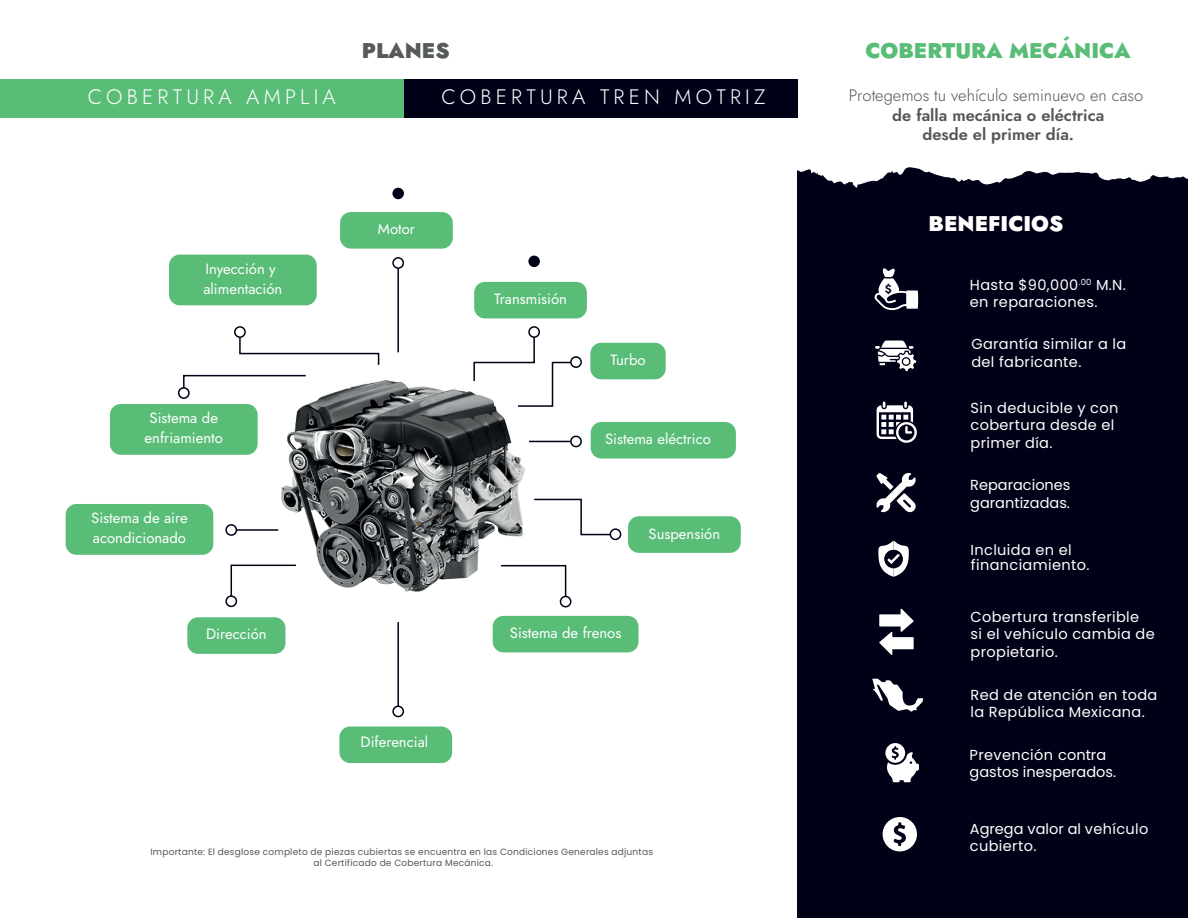
<style>
.page{position:relative;width:1188px;height:918px;background:#fff}
.page>*{position:absolute;margin:0;border:0;box-sizing:border-box;transform-origin:0 0}
.t1{font:900 21.3px "Jost";color:#59bd78}
.t2{font:900 21.3px "Jost";color:#fff}
.t3{font:900 21.3px "Jost";color:#575a5b}
.t4{font:300 21px "Jost";letter-spacing:.2em;color:#fff}
.t5{font:600 16.5px/19.8px "Jost";color:#535657;text-align:center}
.t6{font:300 16.5px "Jost";color:#535657}
.t7{font:14.85px/20.2px "Jost";color:#fff}
.t8{font:14.55px/17.4px "Poppins";letter-spacing:.025em;color:#fff}
.t9{font:14.55px/17.4px "Poppins";color:#fff}
.t10{font:600 11.55px "Jost";color:#000117}
.t11{font:9px/10.8px "Poppins";letter-spacing:.025em;color:#535657;text-align:center}
</style>
<div class="page">
<div style="left:797px;top:0;width:391px;height:918px;background:#000117"></div>
<div style="left:1px;top:79px;width:404px;height:39px;background:#59bd78"></div>
<div style="left:797px;top:0;width:391px;height:188px;background:#fff"></div>
<svg style="left:872px;top:679px;width:51px;height:33px"></svg>
<svg style="left:879px;top:608px;width:35px;height:47px"></svg>
<svg style="left:877px;top:402px;width:40px;height:41px"></svg>
<svg style="left:883px;top:817px;width:34px;height:34px"></svg>
<svg style="left:875px;top:341px;width:41px;height:30px"></svg>
<div style="left:903px;top:358px;width:6px;height:7px;background:#fff;border-radius:50%"></div>
<svg style="left:875px;top:268px;width:43px;height:42px"></svg>
<svg style="left:878px;top:541px;width:31px;height:36px"></svg>
<svg style="left:885px;top:743px;width:34px;height:39px"></svg>
<div style="left:340px;top:212px;width:113px;height:37px;background:#59bd78;border-radius:11px"></div>
<div style="left:339px;top:726px;width:113px;height:37px;background:#59bd78;border-radius:11px"></div>
<div style="left:591px;top:422px;width:145px;height:37px;background:#59bd78;border-radius:11px"></div>
<div style="left:474px;top:282px;width:113px;height:36px;background:#59bd78;border-radius:11px"></div>
<div style="left:628px;top:516px;width:113px;height:37px;background:#59bd78;border-radius:11px"></div>
<div style="left:493px;top:616px;width:146px;height:36px;background:#59bd78;border-radius:11px"></div>
<div style="left:590px;top:343px;width:76px;height:36px;background:#59bd78;border-radius:11px"></div>
<div style="left:66px;top:504px;width:147px;height:51px;background:#59bd78;border-radius:11px"></div>
<div style="left:110px;top:404px;width:148px;height:51px;background:#59bd78;border-radius:11px"></div>
<div style="left:169px;top:255px;width:148px;height:50px;background:#59bd78;border-radius:11px"></div>
<div style="left:187px;top:617px;width:98px;height:37px;background:#59bd78;border-radius:11px"></div>
<hr style="left:397px;top:263px;width:2px;height:89px;background:#000117">
<hr style="left:397px;top:622px;width:2px;height:90px;background:#000117">
<hr style="left:529px;top:441px;width:47px;height:1px;background:#000117">
<hr style="left:231px;top:529px;width:47px;height:2px;background:#000117">
<svg style="left:473px;top:329px;width:101px;height:78px"></svg>
<svg style="left:534px;top:498px;width:78px;height:38px"></svg>
<svg style="left:524px;top:564px;width:43px;height:39px"></svg>
<svg style="left:230px;top:564px;width:52px;height:38px"></svg>
<svg style="left:183px;top:374px;width:123px;height:22px"></svg>
<svg style="left:239px;top:334px;width:141px;height:31px"></svg>
<div style="left:393px;top:258px;width:10px;height:10px;background:#fff;border-radius:50%"></div>
<div style="left:392px;top:257px;width:12px;height:12px;border:2px solid #000117;border-radius:50%"></div>
<div style="left:393px;top:706px;width:10px;height:11px;background:#fff;border-radius:50%"></div>
<div style="left:392px;top:706px;width:12px;height:11px;border:2px solid #000117;border-radius:50%"></div>
<div style="left:529px;top:327px;width:10px;height:10px;background:#fff;border-radius:50%"></div>
<div style="left:528px;top:326px;width:12px;height:12px;border:2px solid #000117;border-radius:50%"></div>
<div style="left:571px;top:436px;width:10px;height:11px;background:#fff;border-radius:50%"></div>
<div style="left:570px;top:436px;width:12px;height:11px;border:2px solid #000117;border-radius:50%"></div>
<div style="left:226px;top:525px;width:10px;height:10px;background:#fff;border-radius:50%"></div>
<div style="left:225px;top:524px;width:12px;height:12px;border:2px solid #000117;border-radius:50%"></div>
<div style="left:571px;top:357px;width:10px;height:10px;background:#fff;border-radius:50%"></div>
<div style="left:570px;top:356px;width:12px;height:12px;border:2px solid #000117;border-radius:50%"></div>
<div style="left:610px;top:528px;width:11px;height:12px;border:2px solid #000117;border-radius:50%"></div>
<div style="left:560px;top:596px;width:11px;height:11px;background:#fff;border-radius:50%"></div>
<div style="left:560px;top:596px;width:11px;height:11px;border:2px solid #000117;border-radius:50%"></div>
<div style="left:226px;top:596px;width:10px;height:10px;background:#fff;border-radius:50%"></div>
<div style="left:225px;top:595px;width:12px;height:12px;border:2px solid #000117;border-radius:50%"></div>
<div style="left:179px;top:388px;width:10px;height:10px;background:#fff;border-radius:50%"></div>
<div style="left:178px;top:387px;width:12px;height:12px;border:2px solid #000117;border-radius:50%"></div>
<div style="left:235px;top:327px;width:10px;height:10px;background:#fff;border-radius:50%"></div>
<div style="left:234px;top:326px;width:12px;height:12px;border:2px solid #000117;border-radius:50%"></div>
<img style="left:282px;top:381px;width:242px;height:210px">
<div style="left:392px;top:188px;width:12px;height:11px;background:#000117;border-radius:50%"></div>
<div style="left:528px;top:256px;width:12px;height:11px;background:#000117;border-radius:50%"></div>
<svg style="left:876px;top:473px;width:40px;height:39px"></svg>
<div style="left:404px;top:79px;width:393px;height:39px;background:#000117"></div>
<h1 class="t3" style="left:362px;top:35px;width:89px">PLANES</h1>
<h1 class="t1" style="left:865px;top:35px;width:267px">COBERTURA MECÁNICA</h1>
<h2 class="t4" style="left:88px;top:82px;width:249px">COBERTURA AMPLIA</h2>
<p class="t6" style="left:849px;top:84px;width:296px">Protegemos tu vehículo seminuevo en caso</p>
<p class="t5" style="left:892px;top:105px;width:214px">de falla mecánica o eléctrica desde el primer día.</p>
<h2 class="t4" style="left:441px;top:82px;width:325px">COBERTURA TREN MOTRIZ</h2>
<p class="t7" style="left:203px;top:258px;width:80px">Inyección y alimentación</p>
<p class="t7" style="left:145px;top:408px;width:80px;text-align:center">Sistema de enfriamiento</p>
<p class="t7" style="left:91px;top:508px;width:98px">Sistema de aire acondicionado</p>
<p class="t7" style="left:206px;top:624px;width:62px">Dirección</p>
<p class="t7" style="left:378px;top:219px;width:38px">Motor</p>
<p class="t7" style="left:361px;top:732px;width:69px">Diferencial</p>
<p class="t7" style="left:494px;top:289px;width:74px">Transmisión</p>
<p class="t7" style="left:610px;top:350px;width:37px">Turbo</p>
<p class="t7" style="left:605px;top:429px;width:107px">Sistema eléctrico</p>
<p class="t7" style="left:649px;top:524px;width:73px">Suspensión</p>
<p class="t7" style="left:510px;top:623px;width:113px">Sistema de frenos</p>
<p class="t11" style="left:151px;top:847px;width:504px">Importante: El desglose completo de piezas cubiertas se encuentra en las Condiciones Generales adjuntas al Certificado de Cobertura Mecánica.</p>
<p class="t10" style="left:885px;top:281px;width:9px">$</p>
<h1 class="t2" style="left:929px;top:208px;width:136px">BENEFICIOS</h1>
<p class="t8" style="left:970px;top:276px;width:158px">Hasta $90,000<sup>.00</sup> M.N. en reparaciones.</p>
<p class="t8" style="left:971px;top:336px;width:156px">Garantía similar a la del fabricante.</p>
<p class="t8" style="left:971px;top:399px;width:149px">Sin deducible y con cobertura desde el primer día.</p>
<p class="t9" style="left:970px;top:477px;width:102px">Reparaciones garantizadas.</p>
<p class="t8" style="left:971px;top:541px;width:103px">Incluida en el</p>
<p class="t8" style="left:971px;top:556px;width:120px">financiamiento.</p>
<p class="t8" style="left:971px;top:608px;width:186px">Cobertura transferible<br>si el vehículo cambia de propietario.</p>
<p class="t8" style="left:971px;top:686px;width:188px">Red de atención en toda la República Mexicana.</p>
<p class="t9" style="left:970px;top:746px;width:148px">Prevención contra gastos inesperados.</p>
<p class="t8" style="left:970px;top:820px;width:180px">Agrega valor al vehículo cubierto.</p>
</div>
